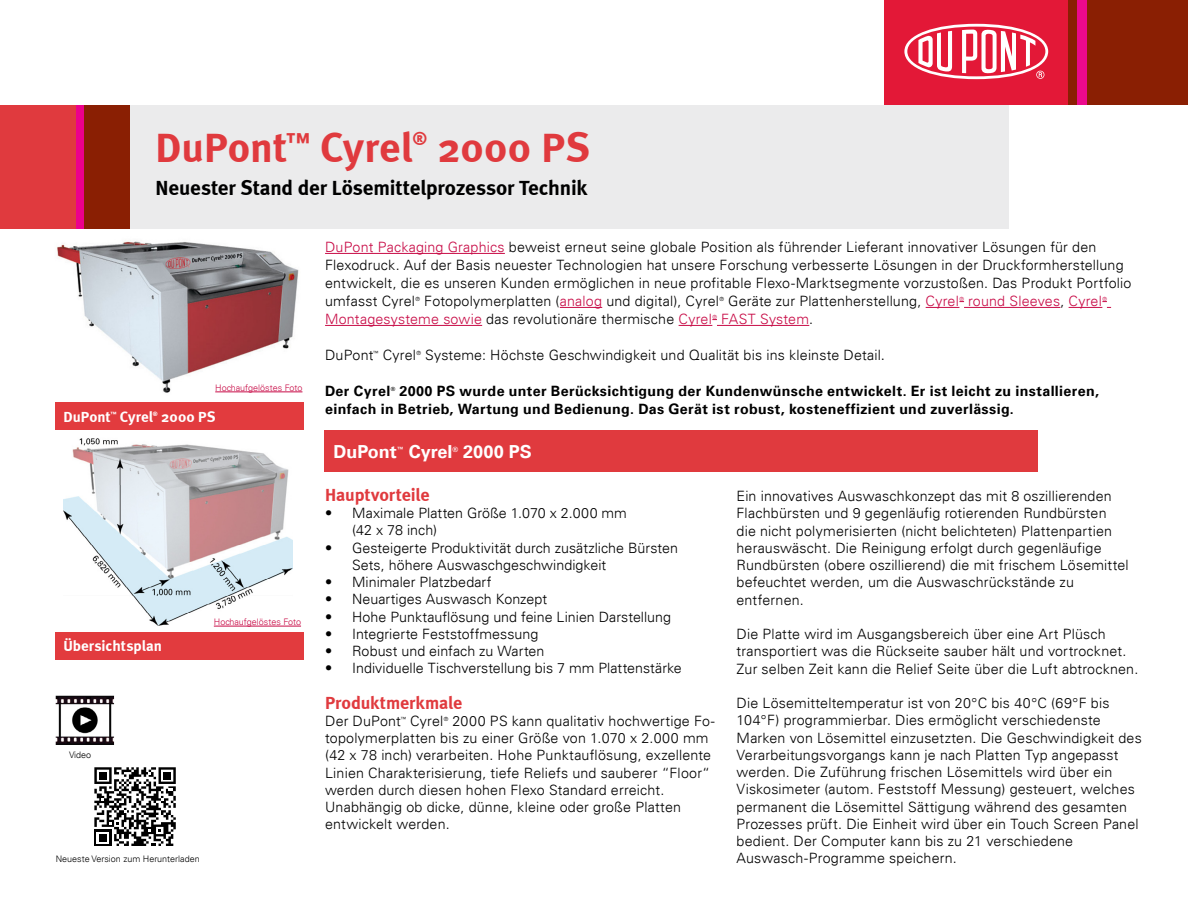
<style>
.page{position:relative;width:1188px;height:918px;background:#fff}
.page>*{position:absolute;margin:0;border:0;box-sizing:border-box;transform-origin:0 0}
.t1{font:700 42px "Meta";letter-spacing:.005em;color:#e03a3e}
.t2{font:700 21px "Meta";letter-spacing:-.005em;color:#000}
.t3{font:700 18px "Meta";letter-spacing:-.005em;color:#e03a3e}
.t4{font:700 18px "Univers LT";color:#fff}
.t5{font:700 15px "Meta";color:#fff}
.t6{font:300 14.25px/17.2px "Univers LT";letter-spacing:.01em;color:#000}
.t7{font:700 14.25px/18px "Univers LT";letter-spacing:.025em;color:#000}
.t8{font:300 14.25px "Univers LT";letter-spacing:.01em;color:#c80c47}
.t9{font:300 9px "Univers LT";color:#c80c47}
.t10{font:300 9px "Univers LT";color:#000}
.t11{font:700 7.2px "Univers LT";color:#fff}
.t12{font:700 6px "Meta";color:#fff}
.t13{font:300 5.7px "Univers LT";color:#000}
.t14{font:300 5.7px "Univers LT";color:#c80c47}
.t15{font:700 5.7px "Univers LT";color:#000}
.s1{color:#c80c47}
.s2{color:#000}
.s3{font-size:15px}
</style>
<div class="page">
<hr style="left:325px;top:253px;width:180px;height:1px;background:#c80c47">
<hr style="left:560px;top:307px;width:42px;height:1px;background:#c80c47">
<hr style="left:926px;top:307px;width:33px;height:1px;background:#c80c47">
<hr style="left:964px;top:307px;width:96px;height:1px;background:#c80c47">
<hr style="left:1069px;top:307px;width:33px;height:1px;background:#c80c47">
<svg style="left:1102px;top:301px;width:9px;height:7px"></svg>
<hr style="left:325px;top:325px;width:157px;height:1px;background:#c80c47">
<hr style="left:679px;top:325px;width:33px;height:1px;background:#c80c47">
<hr style="left:717px;top:325px;width:92px;height:1px;background:#c80c47">
<div style="left:324px;top:430px;width:714px;height:42px;background:#e03a3e"></div>
<div style="left:55px;top:402px;width:248px;height:27px;background:#e23b3e"></div>
<div style="left:55px;top:632px;width:248px;height:27px;background:#e23b3e"></div>
<div style="left:75px;top:105px;width:9px;height:124px;background:#ec008c"></div>
<div style="left:0;top:105px;width:76px;height:124px;background:#e03a3e"></div>
<div style="left:84px;top:105px;width:46px;height:124px;background:#8a1f03"></div>
<div style="left:131px;top:105px;width:878px;height:124px;background:#ebebec"></div>
<img style="left:57px;top:241px;width:244px;height:152px">
<hr style="left:215px;top:392px;width:87px;height:1px;background:#c80c47">
<img style="left:63px;top:438px;width:230px;height:189px">
<hr style="left:214px;top:626px;width:87px;height:1px;background:#c80c47">
<div style="left:1068px;top:0;width:120px;height:104px;background:#8a1f03"></div>
<div style="left:1077px;top:0;width:10px;height:104px;background:#ec098d"></div>
<div style="left:885px;top:0;width:183px;height:104px;background:#e31837"></div>
<svg style="left:904px;top:24px;width:144px;height:55px"></svg>
<svg style="left:94px;top:767px;width:82px;height:79px"></svg>
<img style="left:55px;top:696px;width:60px;height:48px">
<h1 class="t1" style="left:156px;top:122px;width:259px">DuPont<sup>™</sup> Cyrel</h1>
<p class="t3" style="left:413px;top:128px;width:16px">®</p>
<h1 class="t1" style="left:437px;top:122px;width:154px">2000 PS</h1>
<h2 class="t2" style="left:156px;top:175px;width:433px">Neuester Stand der Lösemittelprozessor Technik</h2>
<p class="t9" style="left:215px;top:382px;width:89px">Hochaufgelöstes Foto</p>
<p class="t5" style="left:63px;top:408px;width:49px">DuPont</p>
<p class="t12" style="left:110px;top:411px;width:8px">™</p>
<p class="t5" style="left:120px;top:408px;width:35px">Cyrel</p>
<p class="t12" style="left:153px;top:411px;width:6px">®</p>
<p class="t5" style="left:161px;top:408px;width:56px">2000 PS</p>
<p class="t5" style="left:63px;top:637px;width:100px">Übersichtsplan</p>
<p class="t9" style="left:214px;top:617px;width:89px">Hochaufgelöstes Foto</p>
<p class="t10" style="left:69px;top:750px;width:24px">Video</p>
<p class="t10" style="left:56px;top:853px;width:145px">Neueste Version zum Herunterladen</p>
<p class="t6" style="left:325px;top:238px;width:808px;line-height:18px"><span class="s1">DuPont Packaging Graphics</span> beweist erneut seine globale Position als führender Lieferant innovativer Lösungen für den Flexodruck. Auf der Basis neuester Technologien hat unsere Forschung verbesserte Lösungen in der Druckformherstellung entwickelt, die es unseren Kunden ermöglichen in neue profitable Flexo-Marktsegmente vorzustoßen. Das Produkt Portfolio umfasst Cyrel</p>
<p class="t13" style="left:416px;top:296px;width:6px">®</p>
<p class="t6" style="left:424px;top:292px;width:296px">Fotopolymerplatten (<span class="s1">analog</span> und digital), Cyrel</p>
<p class="t13" style="left:719px;top:296px;width:6px">®</p>
<p class="t6" style="left:728px;top:292px;width:232px">Geräte zur Plattenherstellung, <span class="s1">Cyrel</span></p>
<p class="t14" style="left:959px;top:296px;width:6px">®</p>
<p class="t8" style="left:968px;top:292px;width:135px">round Sleeves<span class="s2">,</span> Cyrel</p>
<p class="t14" style="left:1102px;top:296px;width:6px">®</p>
<p class="t6" style="left:325px;top:310px;width:388px"><span class="s1">Montagesysteme sowie</span> das revolutionäre thermische <span class="s1">Cyrel</span></p>
<p class="t14" style="left:712px;top:314px;width:6px">®</p>
<p class="t8" style="left:721px;top:310px;width:94px">FAST System<span class="s2">.</span></p>
<p class="t6" style="left:325px;top:346px;width:50px">DuPont</p>
<p class="t13" style="left:373px;top:350px;width:7px">™</p>
<p class="t6" style="left:383px;top:346px;width:35px">Cyrel</p>
<p class="t13" style="left:416px;top:350px;width:6px">®</p>
<p class="t6" style="left:425px;top:346px;width:461px">Systeme: Höchste Geschwindigkeit und Qualität bis ins kleinste Detail<span class="s3">.</span></p>
<p class="t7" style="left:325px;top:382px;width:67px">Der Cyrel</p>
<p class="t15" style="left:391px;top:386px;width:6px">®</p>
<p class="t7" style="left:325px;top:382px;width:775px;text-indent:75px">2000 PS wurde unter Berücksichtigung der Kundenwünsche entwickelt. Er ist leicht zu installieren, einfach in Betrieb, Wartung und Bedienung. Das Gerät ist robust, kosteneffizient und zuverlässig.</p>
<p class="t4" style="left:333px;top:441px;width:65px">DuPont</p>
<p class="t11" style="left:397px;top:445px;width:9px">™</p>
<p class="t4" style="left:409px;top:441px;width:45px">Cyrel</p>
<p class="t11" style="left:452px;top:445px;width:7px">®</p>
<p class="t4" style="left:463px;top:441px;width:70px">2000 PS</p>
<p class="t3" style="left:325px;top:484px;width:106px">Hauptvorteile</p>
<p class="t6" style="left:352px;top:504px;width:276px;text-indent:-27px">• Maximale Platten Größe 1.070 x 2.000 mm (42 x 78 inch)</p>
<p class="t6" style="left:352px;top:539px;width:327px;text-indent:-27px">• Gesteigerte Produktivität durch zusätzliche Bürsten<br>Sets, höhere Auswaschgeschwindigkeit</p>
<p class="t6" style="left:325px;top:573px;width:168px">• Minimaler Platzbedarf</p>
<p class="t6" style="left:325px;top:591px;width:224px">• Neuartiges Auswasch Konzept</p>
<p class="t6" style="left:325px;top:608px;width:347px">• Hohe Punktauflösung und feine Linien Darstellung</p>
<p class="t6" style="left:325px;top:625px;width:215px">• Integrierte Feststoffmessung</p>
<p class="t6" style="left:325px;top:642px;width:221px">• Robust und einfach zu Warten</p>
<p class="t6" style="left:325px;top:660px;width:358px">• Individuelle Tischverstellung bis 7 mm Plattenstärke</p>
<p class="t3" style="left:325px;top:692px;width:139px">Produktmerkmale</p>
<p class="t6" style="left:325px;top:712px;width:77px">Der DuPont</p>
<p class="t13" style="left:401px;top:715px;width:7px">™</p>
<p class="t6" style="left:410px;top:712px;width:35px">Cyrel</p>
<p class="t13" style="left:444px;top:715px;width:6px">®</p>
<p class="t6" style="left:737px;top:487px;width:394px">Ein innovatives Auswaschkonzept das mit 8 oszillierenden Flachbürsten und 9 gegenläufig rotierenden Rundbürsten die nicht polymerisierten (nicht belichteten) Plattenpartien herauswäscht. Die Reinigung erfolgt durch gegenläufige Rundbürsten (obere oszillierend) die mit frischem Lösemittel befeuchtet werden, um die Auswaschrückstände zu entfernen.</p>
<p class="t6" style="left:737px;top:625px;width:403px">Die Platte wird im Ausgangsbereich über eine Art Plüsch transportiert was die Rückseite sauber hält und vortrocknet.<br>Zur selben Zeit kann die Relief Seite über die Luft abtrocknen.</p>
<p class="t6" style="left:737px;top:694px;width:407px">Die Lösemitteltemperatur ist von 20°C bis 40°C (69°F bis 104°F) programmierbar. Dies ermöglicht verschiedenste Marken von Lösemittel einzusetzten. Die Geschwindigkeit des Verarbeitungsvorgangs kann je nach Platten Typ angepasst werden. Die Zuführung frischen Lösemittels wird über ein Viskosimeter (autom. Feststoff Messung) gesteuert, welches permanent die Lösemittel Sättigung während des gesamten Prozesses prüft. Die Einheit wird über ein Touch Screen Panel bedient. Der Computer kann bis zu 21 verschiedene Auswasch-Programme speichern.</p>
<p class="t6" style="left:325px;top:712px;width:391px;text-indent:127px">2000 PS kann qualitativ hochwertige Fo&shy;topolymerplatten bis zu einer Größe von 1.070 x 2.000 mm (42 x 78 inch) verarbeiten. Hohe Punktauflösung, exzellente Linien Charakterisierung, tiefe Reliefs und sauberer “Floor“ werden durch diesen hohen Flexo Standard erreicht.<br>Unabhängig ob dicke, dünne, kleine oder große Platten entwickelt werden.</p>
</div>
